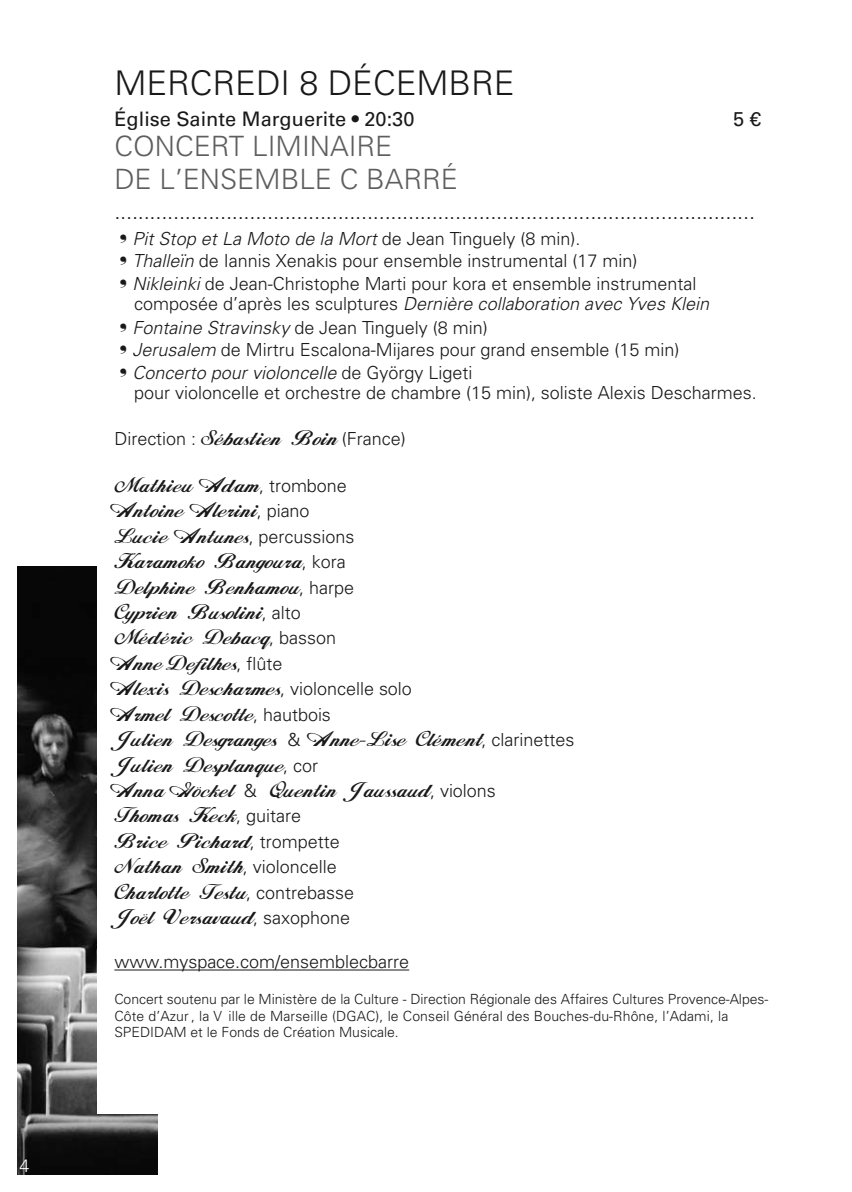
<style>
.page{position:relative;width:852px;height:1192px;background:#fff}
.page>*{position:absolute;margin:0;border:0;box-sizing:border-box;transform-origin:0 0}
.t1{font:300 34px "Univers";color:#191919}
.t2{font:300 28px/33.6px "Univers";color:#5e5e5e}
.t3{font:300 22px "Univers";color:#191919}
.t4{font:20px/25.4px "Hancock";color:#191919}
.t5{font:20px "Univers LT Std";color:#191919}
.t6{font:300 18px/23px "Univers";color:#191919}
.t7{font:300 18px "Univers";color:#fff}
.t8{font:300 14px/16.8px "Univers";color:#191919}
.s1{font-family:"MS Mincho";font-weight:400}
.s2{font-style:italic}
.s3{font-family:"Hancock";font-weight:400;font-size:20px}
.s4{font-family:"Univers";font-weight:300;font-size:18px}
</style>
<div class="page">
<img style="left:18px;top:566px;width:139px;height:608px">
<div style="left:97px;top:54px;width:681px;height:1060px;background:#fff"></div>
<hr style="left:114px;top:969px;width:295px;height:1px;background:#191919">
<p class="t7" style="left:20px;top:1154px;width:12px">4</p>
<h1 class="t1" style="left:114px;top:63px;width:402px">MERCREDI 8 DÉCEMBRE</h1>
<p class="t5" style="left:114px;top:107px;width:302px">Église Sainte Marguerite • 20:30</p>
<p class="t5" style="left:733px;top:107px;width:29px">5 €</p>
<h2 class="t2" style="left:114px;top:129px;width:345px">CONCERT LIMINAIRE<br>DE L’ENSEMBLE C BARRÉ</h2>
<p class="t3" style="left:114px;top:197px;width:642px">.............................................................................................................</p>
<p class="t6" style="left:114px;top:227px;width:583px"><span class="s1">❜</span><span class="s2">PitStop etLa Moto de la Mort</span>de Jean Tinguely (8 min).<br><span class="s1">❜</span><span class="s2">Thalleïn</span>de Iannis Xenakis pour ensemble instrumental (17 min) <span class="s1">❜</span><span class="s2">Nikleinki</span>de Jean-Christophe Marti pour kora et ensemble instrumental</p>
<p class="t6" style="left:114px;top:292px;width:601px;text-indent:20px">c o m p o s é e d ’ a p r è s l e s s c u l p t u r e s <span class="s2">Dernière collaboration avec Yves Klein </span><span class="s1">❜</span><span class="s2">Fontaine Stravinsky</span>de Jean Tinguely (8 min)<br><span class="s1">❜</span><span class="s2">Jerusalem</span> de Mirtru Escalona-Mijares pour grand ensemble (15 min)<br><span class="s1">❜</span> <span class="s2">Concerto pourvioloncelle</span> d e G y ö r g y L i g e t i</p>
<p class="t6" style="left:134px;top:381px;width:624px">pour violoncelle et orchestre de chambre (15 min), soliste Alexis Descharmes.</p>
<p class="t6" style="left:114px;top:427px;width:293px">Direction : <span class="s3">Sébastien Boin</span> (France)</p>
<p class="t4" style="left:114px;top:475px;width:461px">Mathieu Adam<span class="s4">, trombone<br></span>Antoine Alerini<span class="s4">, piano<br></span>Lucie Antunes<span class="s4">, percussions<br></span>Karamoko Bangoura<span class="s4">, kora<br></span>Delphine Benhamou<span class="s4">, harpe<br></span>Cyprien Busolini<span class="s4">, alto<br></span>Médéric Debacq<span class="s4">, basson<br></span>Anne Defilhes<span class="s4">, flûte<br></span>Alexis Descharmes<span class="s4">, violoncelle solo<br></span>Armel Descotte<span class="s4">, hautbois<br></span>Julien Desgranges <span class="s4">&amp;</span> Anne-Lise Clément<span class="s4">, clarinettes<br></span>Julien Desplanque<span class="s4">, cor<br></span>Anna Göckel <span class="s4">&amp;</span> Quentin Jaussaud<span class="s4">, violons<br></span>Thomas Keck<span class="s4">, guitare<br></span>Brice Pichard<span class="s4">, trompette</span></p>
<p class="t6" style="left:114px;top:855px;width:224px"><span class="s3">Nathan Smith</span>, violoncelle</p>
<p class="t4" style="left:114px;top:882px;width:241px">Charlotte Testu<span class="s4">, contrebasse<br></span>Joël Versavaud<span class="s4">, saxophone</span></p>
<p class="t6" style="left:114px;top:950px;width:296px">www.myspace.com/ensemblecbarre</p>
<p class="t8" style="left:114px;top:990px;width:655px">Concert soutenu par le Ministère de la Culture - Direction Régionale des Affaires Cultures Provence-Alpes-<br>Côte d’Azur , la V ille de Marseille (DGAC), le Conseil Général des Bouches-du-Rhône, l’Adami, la<br>SPEDIDAM et le Fonds de Création Musicale.</p>
</div>
